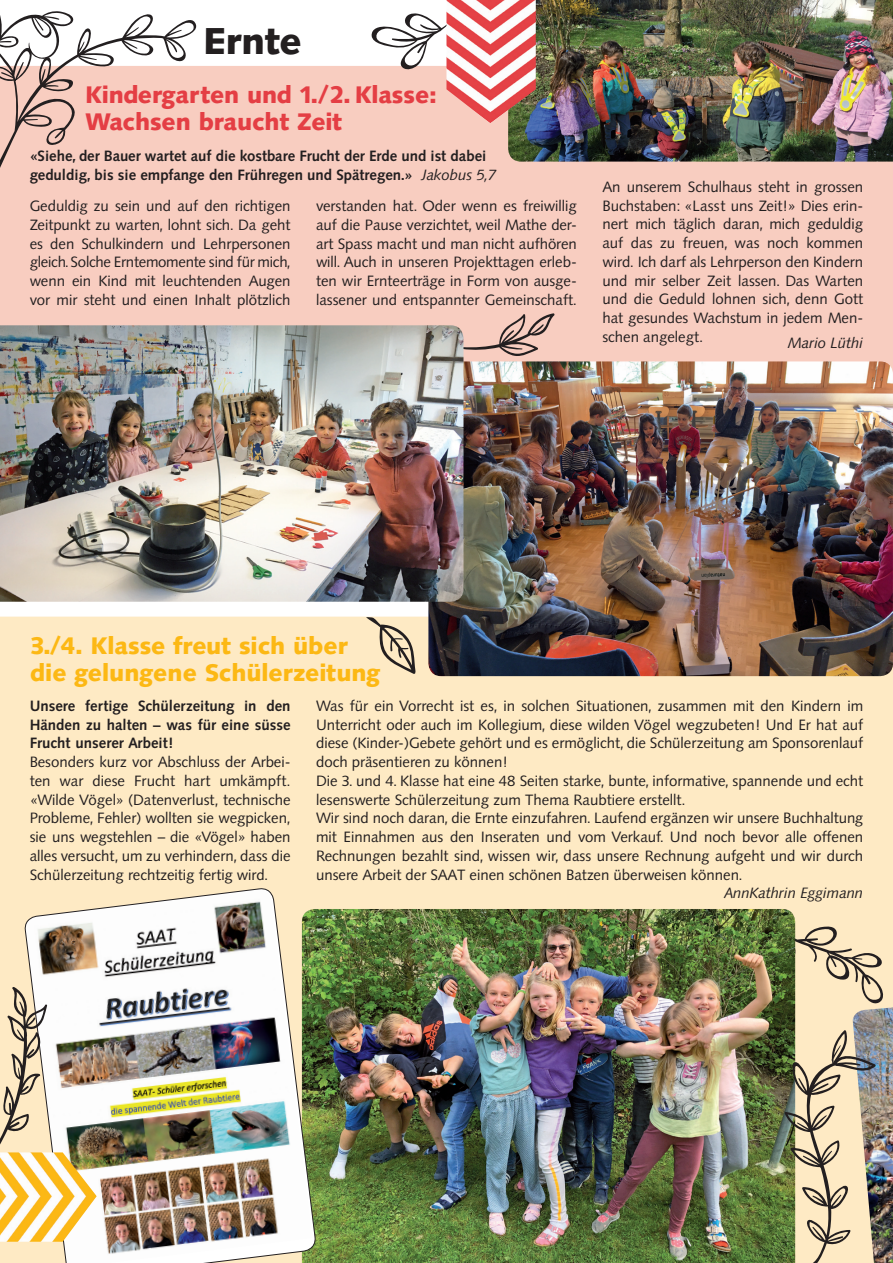
<style>
.page{position:relative;width:893px;height:1263px;background:#fff}
.page>*{position:absolute;margin:0;border:0;box-sizing:border-box;transform-origin:0 0}
.t1{font:900 37.5px "Syntax";letter-spacing:-.01em;color:#231f20}
.t2{font:900 24px/27px "Syntax";color:#fcb814}
.t3{font:900 24px/27px "Syntax";letter-spacing:-.005em;color:#e43e44}
.t4{font:15px/18.8px "Syntax";color:#231f20;text-align:justify}
.t5{font:700 15px/18.8px "Syntax";color:#231f20}
.t6{font:italic 15px "Syntax";letter-spacing:-.01em;color:#231f20}
.s1{font-weight:400;font-style:italic}
</style>
<div class="page">
<div style="left:0;top:66px;width:893px;height:295px;background:#f8cdc0"></div>
<div style="left:0;top:617px;width:893px;height:646px;background:#feeac4"></div>
<img style="left:508px;top:0;width:385px;height:162px">
<img style="left:853px;top:1007px;width:40px;height:256px">
<img style="left:428px;top:361px;width:465px;height:315px">
<svg style="left:371px;top:13px;width:75px;height:58px"></svg>
<svg style="left:460px;top:313px;width:95px;height:44px;background:#d3afa4"></svg>
<svg style="left:795px;top:924px;width:91px;height:81px;background:#deccac"></svg>
<img style="left:317px;top:909px;width:478px;height:354px">
<img style="left:24px;top:887px;width:293px;height:376px">
<img style="left:0;top:1152px;width:97px;height:90px">
<svg style="left:365px;top:617px;width:51px;height:57px;background:#d2c2a3"></svg>
<svg style="left:0;top:986px;width:47px;height:179px;background:#d5c5a7"></svg>
<img style="left:0;top:325px;width:463px;height:277px">
<img style="left:784px;top:1030px;width:92px;height:233px">
<svg style="left:0;top:11px;width:197px;height:206px"></svg>
<img style="left:446px;top:0;width:90px;height:123px">
<h1 class="t1" style="left:203px;top:18px;width:100px">Ernte</h1>
<h2 class="t3" style="left:85px;top:81px;width:353px">Kindergarten und 1./2. Klasse:<br>Wachsen braucht Zeit</h2>
<p class="t5" style="left:30px;top:147px;width:468px">«Siehe, der Bauer wartet auf die kostbare Frucht der Erde und ist dabei geduldig, bis sie empfange den Frühregen und Spätregen.» <span class="s1">Jakobus 5,7</span></p>
<p class="t4" style="left:30px;top:197px;width:262px">Geduldig zu sein und auf den richtigen Zeitpunkt zu warten, lohnt sich. Da geht es den Schulkindern und Lehrpersonen gleich. Solche Erntemomente sind für mich, wenn ein Kind mit leuchtenden Augen vor mir steht und einen Inhalt plötzlich</p>
<p class="t4" style="left:316px;top:197px;width:262px">verstanden hat. Oder wenn es freiwillig auf die Pause verzichtet, weil Mathe der&shy;art Spass macht und man nicht aufhören will. Auch in unseren Projekttagen erleb&shy;ten wir Ernteerträge in Form von ausge&shy;lassener und entspannter Gemeinschaft.</p>
<p class="t4" style="left:602px;top:177px;width:262px">An unserem Schulhaus steht in grossen Buchstaben: «Lasst uns Zeit!» Dies erin&shy;nert mich täglich daran, mich geduldig auf das zu freuen, was noch kommen wird. Ich darf als Lehrperson den Kindern und mir selber Zeit lassen. Das Warten und die Geduld lohnen sich, denn Gott hat gesundes Wachstum in jedem Men&shy;schen angelegt.</p>
<p class="t6" style="left:788px;top:334px;width:77px">Mario Lüthi</p>
<h2 class="t2" style="left:30px;top:632px;width:352px">3./4. Klasse freut sich über die gelungene Schülerzeitung</h2>
<p class="t5" style="left:30px;top:696px;width:262px;text-align:justify">Unsere fertige Schülerzeitung in den Händen zu halten – was für eine süsse Frucht unserer Arbeit!</p>
<p class="t4" style="left:30px;top:753px;width:262px">Besonders kurz vor Abschluss der Arbei&shy;ten war diese Frucht hart umkämpft. «Wilde Vögel» (Datenverlust, technische Probleme, Fehler) wollten sie wegpicken, sie uns wegstehlen – die «Vögel» haben alles versucht, um zu verhindern, dass die Schülerzeitung rechtzeitig fertig wird.</p>
<p class="t4" style="left:316px;top:696px;width:549px;text-align:left">Was für ein Vorrecht ist es, in solchen Situationen, zusammen mit den Kindern im Unterricht oder auch im Kollegium, diese wilden Vögel wegzubeten! Und Er hat auf diese (Kinder-)Gebete gehört und es ermöglicht, die Schülerzeitung am Sponsorenlauf doch präsentieren zu können!<br>Die 3. und 4. Klasse hat eine 48 Seiten starke, bunte, informative, spannende und echt lesenswerte Schülerzeitung zum Thema Raubtiere erstellt.<br>Wir sind noch daran, die Ernte einzufahren. Laufend ergänzen wir unsere Buchhaltung mit Einnahmen aus den Inseraten und vom Verkauf. Und noch bevor alle offenen Rechnungen bezahlt sind, wissen wir, dass unsere Rechnung aufgeht und wir durch unsere Arbeit der SAAT einen schönen Batzen überweisen können.</p>
<p class="t6" style="left:724px;top:884px;width:141px">AnnKathrin Eggimann</p>
</div>
